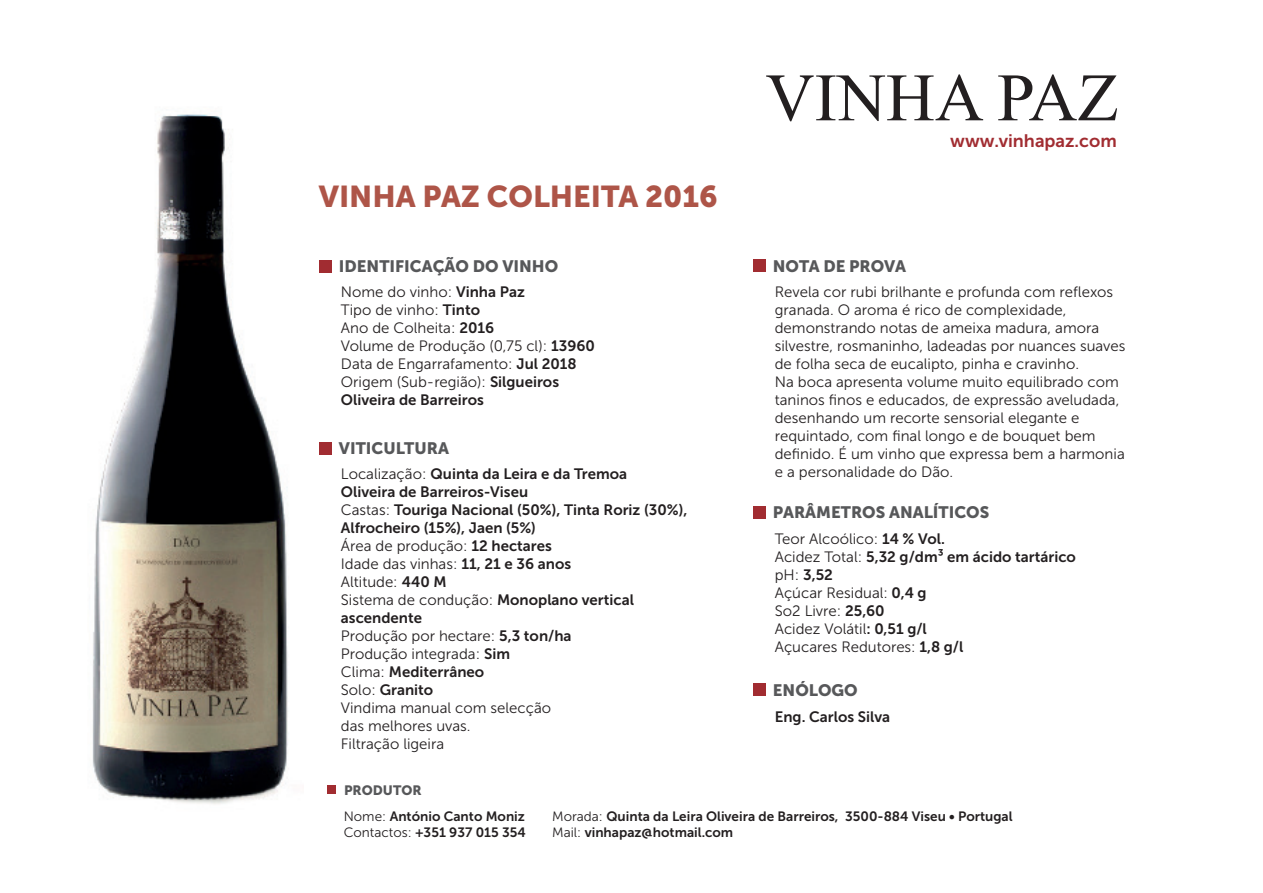
<style>
.page{position:relative;width:1263px;height:893px;background:#fff}
.page>*{position:absolute;margin:0;border:0;box-sizing:border-box;transform-origin:0 0}
.t1{font:30px "Museo Sans 900";color:#ae5548}
.t2{font:18px "Museo Sans 700";color:#a12c31}
.t3{font:16.5px "Museo Sans 900";color:#57585a}
.t4{font:15px/18px "Museo Sans 300";color:#231f20}
.t5{font:15px/18px "Museo Sans 700";color:#231f20}
.t6{font:13.5px/16.2px "Museo Sans 700";color:#231f20}
.t7{font:13.5px "Museo Sans 900";color:#57585a}
.s1{font-family:"Museo Sans 700"}
.s2{font-family:"Museo Sans 300"}
</style>
<div class="page">
<img style="left:92px;top:114px;width:196px;height:690px">
<div style="left:753px;top:259px;width:12px;height:13px;background:#a12c31"></div>
<div style="left:753px;top:684px;width:12px;height:12px;background:#a12c31"></div>
<div style="left:319px;top:260px;width:13px;height:13px;background:#a12c31"></div>
<div style="left:319px;top:442px;width:13px;height:13px;background:#a12c31"></div>
<div style="left:327px;top:785px;width:9px;height:9px;background:#a12c31"></div>
<svg style="left:766px;top:74px;width:351px;height:47px"></svg>
<div style="left:753px;top:506px;width:12px;height:13px;background:#a12c31"></div>
<h1 class="t1" style="left:319px;top:179px;width:400px">VINHA PAZ COLHEITA 2016</h1>
<p class="t3" style="left:339px;top:257px;width:221px">IDENTIFICAÇÃO DO VINHO</p>
<p class="t3" style="left:773px;top:257px;width:135px">NOTA DE PROVA</p>
<p class="t2" style="left:950px;top:131px;width:168px">www.vinhapaz.com</p>
<p class="t4" style="left:341px;top:283px;width:256px">Nome do vinho: <span class="s1">Vinha Paz<br></span>Tipo de vinho: <span class="s1">Tinto<br></span>Ano de Colheita: <span class="s1">2016<br></span>Volume de Produção (0,75 cl): <span class="s1">13960<br></span>Data de Engarrafamento: <span class="s1">Jul 2018<br></span>Origem (Sub-região): <span class="s1">Silgueiros</span></p>
<p class="t5" style="left:341px;top:391px;width:145px">Oliveira de Barreiros</p>
<p class="t3" style="left:339px;top:439px;width:112px">VITICULTURA</p>
<p class="t5" style="left:341px;top:465px;width:348px"><span class="s2">Localização:</span> Quinta da Leira e da Tremoa<br>Oliveira de Barreiros-Viseu<br><span class="s2">Castas:</span> Touriga Nacional (50%), Tinta Roriz (30%), Alfrocheiro (15%), Jaen (5%)</p>
<p class="t4" style="left:341px;top:537px;width:295px">Área de produção: <span class="s1">12 hectares<br></span>Idade das vinhas: <span class="s1">11, 21 e 36 anos<br></span>Altitude: <span class="s1">440 M<br></span>Sistema de condução: <span class="s1">Monoplano vertical</span></p>
<p class="t5" style="left:341px;top:609px;width:83px">ascendente</p>
<p class="t4" style="left:341px;top:627px;width:232px">Produção por hectare: <span class="s1">5,3 ton/ha<br></span>Produção integrada: <span class="s1">Sim</span></p>
<p class="t5" style="left:341px;top:663px;width:145px"><span class="s2">Clima:</span> Mediterrâneo<br><span class="s2">Solo:</span> Granito</p>
<p class="t4" style="left:341px;top:699px;width:212px">Vindima manual com selecção das melhores uvas.<br>Filtração ligeira</p>
<p class="t4" style="left:775px;top:283px;width:352px">Revela cor rubi brilhante e profunda com reflexos granada. O aroma é rico de complexidade, demonstrando notas de ameixa madura, amora silvestre, rosmaninho, ladeadas por nuances suaves de folha seca de eucalipto, pinha e cravinho.<br>Na boca apresenta volume muito equilibrado com taninos finos e educados, de expressão aveludada, desenhando um recorte sensorial elegante e requintado, com final longo e de bouquet bem definido. É um vinho que expressa bem a harmonia e a personalidade do Dão.</p>
<p class="t3" style="left:773px;top:503px;width:218px">PARÂMETROS ANALÍTICOS</p>
<p class="t4" style="left:775px;top:530px;width:172px">Teor Alcoólico: <span class="s1">14 % Vol.</span></p>
<p class="t5" style="left:775px;top:548px;width:303px"><span class="s2">Acidez Total:</span> 5,32 g/dm³ em ácido tartárico <span class="s2">pH:</span> 3,52</p>
<p class="t4" style="left:775px;top:584px;width:190px">Açúcar Residual: <span class="s1">0,4 g<br></span>So2 Livre: <span class="s1">25,60<br></span>Acidez Volátil<span class="s1">: 0,51 g/l<br></span>Açucares Redutores: <span class="s1">1,8 g/l</span></p>
<p class="t3" style="left:773px;top:681px;width:86px">ENÓLOGO</p>
<p class="t5" style="left:775px;top:707px;width:117px">Eng. Carlos Silva</p>
<p class="t7" style="left:344px;top:783px;width:79px">PRODUTOR</p>
<p class="t6" style="left:344px;top:808px;width:184px"><span class="s2">Nome:</span> António Canto Moniz<br><span class="s2">Contactos:</span> +351 937 015 354</p>
<p class="t6" style="left:552px;top:808px;width:462px"><span class="s2">Morada:</span> Quinta da Leira Oliveira de Barreiros, 3500-884 Viseu • Portugal<br><span class="s2">Mail:</span> vinhapaz@hotmail.com</p>
</div>
